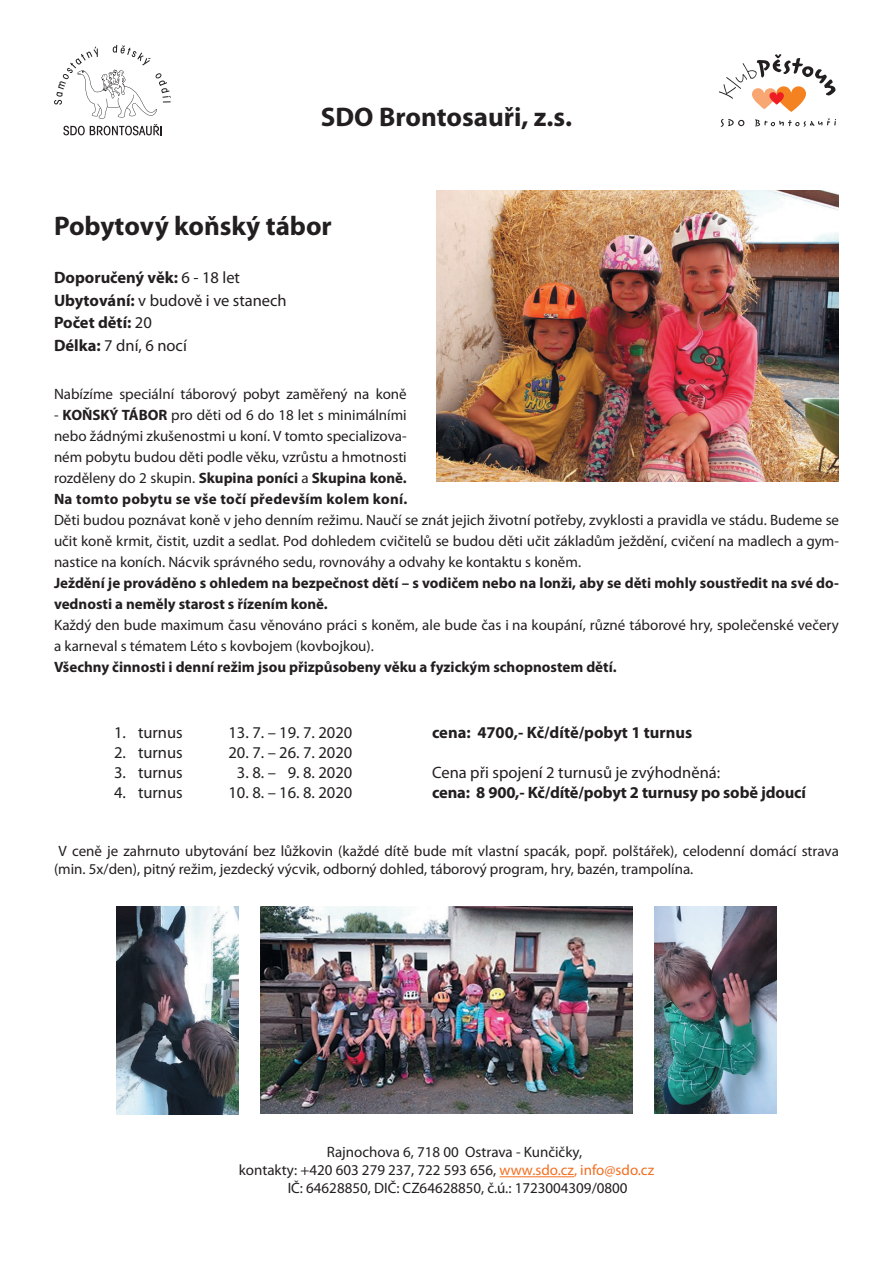
<style>
.page{position:relative;width:893px;height:1263px;background:#fff}
.page>*{position:absolute;margin:0;border:0;box-sizing:border-box;transform-origin:0 0}
.t1{font:700 27px "Myriad Pro";color:#231f20}
.t2{font:700 16.5px/22.5px "Myriad Pro";letter-spacing:-.01em;color:#231f20}
.t3{font:16.5px "Myriad Pro";color:#231f20}
.t4{font:15px/21px "Myriad Pro";color:#231f20;text-align:justify}
.t5{font:700 15px/21px "Myriad Pro";color:#231f20}
.s1{font-weight:400}
.s2{font-weight:700}
.s3{color:#f36e21}
</style>
<div class="page">
<img style="left:437px;top:191px;width:402px;height:291px">
<img style="left:260px;top:907px;width:373px;height:206px">
<img style="left:117px;top:907px;width:122px;height:207px">
<img style="left:654px;top:907px;width:122px;height:206px">
<svg style="left:719px;top:54px;width:117px;height:58px"></svg>
<svg style="left:721px;top:119px;width:23px;height:8px"></svg>
<svg style="left:755px;top:118px;width:81px;height:9px"></svg>
<svg style="left:54px;top:45px;width:117px;height:90px"></svg>
<hr style="left:499px;top:1176px;width:75px;height:1px;background:#f36e21">
<h1 class="t1" style="left:321px;top:107px;width:253px">SDO Brontosauři, z.s.</h1>
<h1 class="t1" style="left:54px;top:216px;width:279px">Pobytový koňský tábor</h1>
<p class="t2" style="left:54px;top:268px;width:234px">Doporučený věk: <span class="s1">6 - 18 let<br></span>Ubytování: <span class="s1">v budově i ve stanech<br></span>Počet dětí: <span class="s1">20<br></span>Délka: <span class="s1">7 dní, 6 nocí</span></p>
<p class="t4" style="left:54px;top:385px;width:354px">Nabízíme speciální táborový pobyt zaměřený na koně</p>
<p class="t4" style="left:54px;top:406px;width:355px">- <span class="s2">KOŇSKÝ TÁBOR</span> pro děti od 6 do 18 let s minimálními nebo žádnými zkušenostmi u koní. V tomto specializova&shy;ném pobytu budou děti podle věku, vzrůstu a hmotnosti rozděleny do 2 skupin. <span class="s2">Skupina poníci</span> a <span class="s2">Skupina koně.<br>Na tomto pobytu se vše točí především kolem koní.</span></p>
<p class="t4" style="left:54px;top:511px;width:787px">Děti budou poznávat koně v jeho denním režimu. Naučí se znát jejich životní potřeby, zvyklosti a pravidla ve stádu. Budeme se učit koně krmit, čistit, uzdit a sedlat. Pod dohledem cvičitelů se budou děti učit základům ježdění, cvičení na madlech a gym&shy;nastice na koních. Nácvik správného sedu, rovnováhy a odvahy ke kontaktu s koněm.</p>
<p class="t5" style="left:54px;top:574px;width:786px">Ježdění je prováděno s ohledem na bezpečnost dětí – s vodičem nebo na lonži, aby se děti mohly soustředit na své do&shy;vednosti a neměly starost s řízením koně.</p>
<p class="t4" style="left:54px;top:616px;width:786px">Každý den bude maximum času věnováno práci s koněm, ale bude čas i na koupání, různé táborové hry, společenské večery a karneval s tématem Léto s kovbojem (kovbojkou).</p>
<p class="t5" style="left:54px;top:658px;width:564px">Všechny činnosti i denní režim jsou přizpůsobeny věku a fyzickým schopnostem dětí.</p>
<p class="t3" style="left:114px;top:726px;width:70px">1. turnus</p>
<p class="t3" style="left:228px;top:726px;width:125px">13. 7. – 19. 7. 2020</p>
<p class="t2" style="left:432px;top:723px;width:262px">cena: 4700,- Kč/dítě/pobyt 1 turnus</p>
<p class="t3" style="left:114px;top:746px;width:70px">2. turnus</p>
<p class="t3" style="left:228px;top:746px;width:125px">20. 7. – 26. 7. 2020</p>
<p class="t3" style="left:114px;top:766px;width:70px">3. turnus</p>
<p class="t3" style="left:237px;top:766px;width:117px">3. 8. – 9. 8. 2020</p>
<p class="t3" style="left:432px;top:766px;width:290px">Cena při spojení 2 turnusů je zvýhodněná:</p>
<p class="t3" style="left:114px;top:786px;width:70px">4. turnus</p>
<p class="t3" style="left:228px;top:786px;width:125px">10. 8. – 16. 8. 2020</p>
<p class="t2" style="left:432px;top:782px;width:375px">cena: 8 900,- Kč/dítě/pobyt 2 turnusy po sobě jdoucí</p>
<p class="t4" style="left:54px;top:844px;width:786px;line-height:18px;text-indent:5px">V ceně je zahrnuto ubytování bez lůžkovin (každé dítě bude mít vlastní spacák, popř. polštářek), celodenní domácí strava (min. 5x/den), pitný režim, jezdecký výcvik, odborný dohled, táborový program, hry, bazén, trampolína.</p>
<p class="t4" style="left:327px;top:1143px;width:257px">Rajnochova 6, 718 00 Ostrava - Kunčičky,</p>
<p class="t4" style="left:239px;top:1161px;width:417px">kontakty: +420 603 279 237, 722 593 656, <span class="s3">www.sdo.cz, info@sdo.cz</span></p>
<p class="t4" style="left:288px;top:1179px;width:341px">IČ: 64628850, DIČ: CZ64628850, č.ú.: 1723004309/0800</p>
</div>
